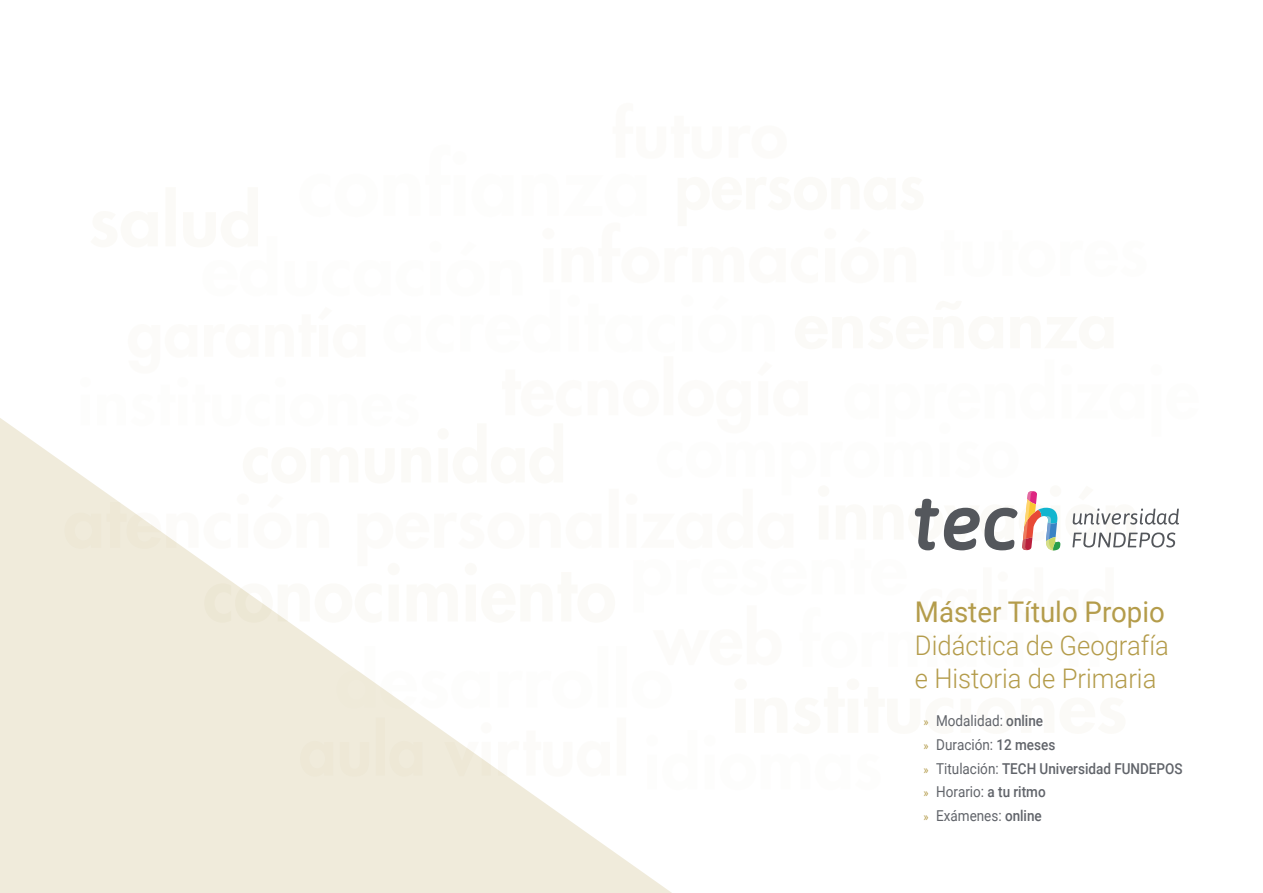
<style>
.page{position:relative;width:1263px;height:893px;background:#fff}
.page>*{position:absolute;margin:0;border:0;box-sizing:border-box;transform-origin:0 0}
.t1{font:28.5px "Roboto";color:#b49c4b}
.t2{font:300 27px/33px "Roboto";color:#b49c4b;scale:.95 1}
.t3{font:500 15px/23.7px "Roboto";color:#61646a;scale:.9 1}
.s1{font-weight:400;font-size:12px;color:#b49c4b}
.s2{font-weight:400}
</style>
<div class="page">
<svg style="left:0;top:418px;width:672px;height:475px;background:#f1ecde"></svg>
<svg style="left:64px;top:418px;width:1115px;height:372px"></svg>
<h1 class="t1" style="left:915px;top:592px;width:251px">Máster Título Propio</h1>
<h2 class="t2" style="left:915px;top:628px;width:269px">Didáctica de Geografía e Historia de Primaria</h2>
<p class="t3" style="left:923px;top:708px;width:290px"><span class="s1">»</span> <span class="s2">Modalidad:</span> online<br><span class="s1">»</span> <span class="s2">Duración:</span> 12 meses<br><span class="s1">»</span> <span class="s2">Titulación:</span> TECH Universidad FUNDEPOS <span class="s1">»</span> <span class="s2">Horario:</span> a tu ritmo<br><span class="s1">»</span> <span class="s2">Exámenes:</span> online</p>
</div>
